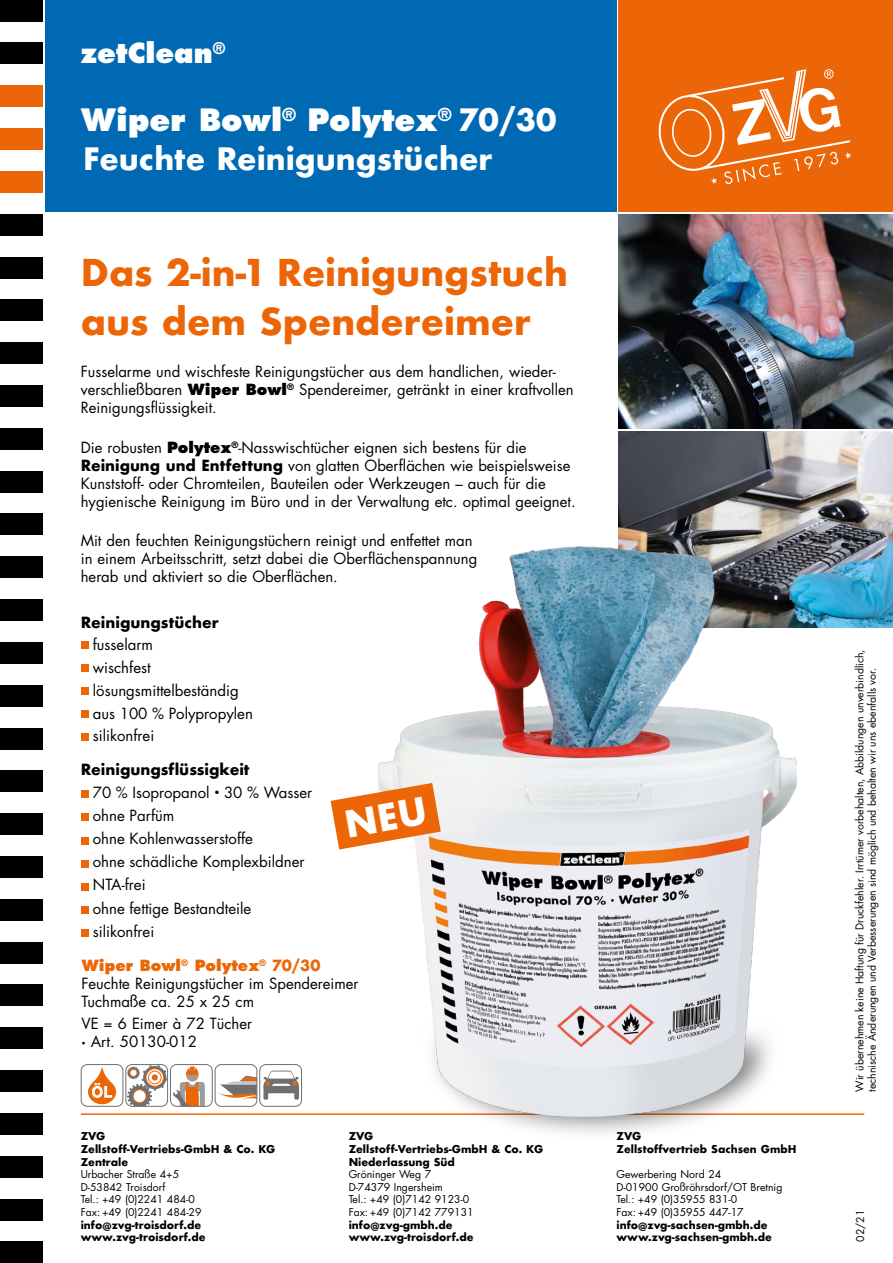
<style>
.page{position:relative;width:893px;height:1263px;background:#fff}
.page>*{position:absolute;margin:0;border:0;box-sizing:border-box;transform-origin:0 0}
.t1{font:700 36px/49.1px "Futura";color:#ec6608}
.t2{font:700 30px/39px "Futura";color:#fff}
.t3{font:800 27px "Futura";color:#fff}
.t4{font:15px/18px "Futura";color:#000}
.t5{font:700 15px "Futura";color:#000}
.t6{font:10.5px/12.6px "Futura";color:#000}
.t7{font:700 10.5px/12.6px "Futura";color:#000}
.s1{font-weight:800}
.s2{font-weight:700}
.s3{font-weight:800;color:#ec6608}
.s4{font-weight:700;color:#ec6608}
</style>
<div class="page">
<div style="left:45px;top:0;width:572px;height:212px;background:#0069b4"></div>
<div style="left:619px;top:0;width:274px;height:212px;background:#ec6608"></div>
<div style="left:0;top:0;width:43px;height:21px;background:#000"></div>
<div style="left:0;top:43px;width:42px;height:21px;background:#000"></div>
<div style="left:0;top:86px;width:42px;height:21px;background:#ec6608"></div>
<div style="left:0;top:128px;width:42px;height:22px;background:#ec6608"></div>
<div style="left:0;top:171px;width:42px;height:22px;background:#ec6608"></div>
<div style="left:0;top:214px;width:42px;height:21px;background:#000"></div>
<div style="left:0;top:257px;width:42px;height:21px;background:#000"></div>
<div style="left:0;top:300px;width:42px;height:21px;background:#000"></div>
<div style="left:0;top:343px;width:42px;height:21px;background:#000"></div>
<div style="left:0;top:385px;width:42px;height:22px;background:#000"></div>
<div style="left:0;top:428px;width:42px;height:21px;background:#000"></div>
<div style="left:0;top:471px;width:42px;height:21px;background:#000"></div>
<div style="left:0;top:514px;width:42px;height:21px;background:#000"></div>
<div style="left:0;top:557px;width:42px;height:21px;background:#000"></div>
<div style="left:0;top:599px;width:42px;height:22px;background:#000"></div>
<div style="left:0;top:642px;width:42px;height:21px;background:#000"></div>
<div style="left:0;top:685px;width:42px;height:21px;background:#000"></div>
<div style="left:0;top:728px;width:42px;height:21px;background:#000"></div>
<div style="left:0;top:771px;width:42px;height:21px;background:#000"></div>
<div style="left:0;top:813px;width:42px;height:22px;background:#000"></div>
<div style="left:0;top:856px;width:42px;height:22px;background:#000"></div>
<div style="left:0;top:899px;width:42px;height:21px;background:#000"></div>
<div style="left:0;top:942px;width:42px;height:21px;background:#000"></div>
<div style="left:0;top:985px;width:43px;height:21px;background:#000"></div>
<div style="left:0;top:1028px;width:42px;height:21px;background:#000"></div>
<div style="left:0;top:1070px;width:42px;height:22px;background:#000"></div>
<div style="left:0;top:1113px;width:42px;height:21px;background:#000"></div>
<div style="left:0;top:1156px;width:42px;height:21px;background:#000"></div>
<div style="left:0;top:1199px;width:42px;height:21px;background:#000"></div>
<div style="left:0;top:1242px;width:42px;height:21px;background:#000"></div>
<img style="left:619px;top:432px;width:274px;height:195px">
<svg style="left:658px;top:69px;width:193px;height:115px"></svg>
<hr style="left:81px;top:1113px;width:783px;height:2px;background:#ec6608">
<div style="left:81px;top:641px;width:7px;height:7px;background:#ec6608"></div>
<div style="left:81px;top:664px;width:7px;height:8px;background:#ec6608"></div>
<div style="left:81px;top:687px;width:7px;height:8px;background:#ec6608"></div>
<div style="left:81px;top:710px;width:7px;height:8px;background:#ec6608"></div>
<div style="left:81px;top:734px;width:7px;height:7px;background:#ec6608"></div>
<div style="left:81px;top:790px;width:7px;height:8px;background:#ec6608"></div>
<div style="left:81px;top:814px;width:7px;height:7px;background:#ec6608"></div>
<div style="left:81px;top:837px;width:7px;height:7px;background:#ec6608"></div>
<div style="left:81px;top:860px;width:7px;height:7px;background:#ec6608"></div>
<div style="left:81px;top:883px;width:7px;height:7px;background:#ec6608"></div>
<div style="left:81px;top:906px;width:7px;height:8px;background:#ec6608"></div>
<div style="left:81px;top:929px;width:7px;height:8px;background:#ec6608"></div>
<img style="left:619px;top:214px;width:274px;height:214px">
<img style="left:285px;top:529px;width:570px;height:604px">
<svg style="left:88px;top:1067px;width:28px;height:37px"></svg>
<div style="left:81px;top:1064px;width:42px;height:43px;border:1px solid #706f6f;border-radius:6px"></div>
<div style="left:125px;top:1064px;width:43px;height:43px;border:1px solid #706f6f;border-radius:6px"></div>
<svg style="left:127px;top:1065px;width:78px;height:41px"></svg>
<div style="left:170px;top:1064px;width:43px;height:43px;border:1px solid #706f6f;border-radius:6px"></div>
<svg style="left:218px;top:1076px;width:37px;height:24px"></svg>
<div style="left:215px;top:1064px;width:42px;height:43px;border:1px solid #706f6f;border-radius:6px"></div>
<div style="left:260px;top:1064px;width:42px;height:42px;background:#fff;border-radius:6px"></div>
<svg style="left:263px;top:1070px;width:36px;height:30px"></svg>
<div style="left:259px;top:1064px;width:43px;height:43px;border:1px solid #706f6f;border-radius:6px"></div>
<svg style="left:330px;top:782px;width:112px;height:68px"></svg>
<h3 class="t3" style="left:81px;top:36px;width:146px">zetClean<sup>®</sup></h3>
<h2 class="t2" style="left:81px;top:101px;width:477px"><span class="s1">Wiper Bowl</span><sup>®</sup> <span class="s1">Polytex</span><sup>®</sup> 70/30<br>Feuchte Reinigungstücher</h2>
<h1 class="t1" style="left:81px;top:248px;width:489px">Das 2-in-1 Reinigungstuch aus dem Spendereimer</h1>
<p class="t4" style="left:81px;top:363px;width:494px">Fusselarme und wischfeste Reinigungstücher aus dem handlichen, wieder&shy;verschließbaren <span class="s1">Wiper Bowl</span><sup>®</sup> Spendereimer, getränkt in einer kraftvollen<br>Reinigungsflüssigkeit.</p>
<p class="t4" style="left:81px;top:438px;width:496px">Die robusten <span class="s1">Polytex</span><sup>®</sup>-Nasswischtücher eignen sich bestens für die <span class="s2">Reinigung und Entfettung</span> von glatten Oberflächen wie beispielsweise Kunststoff- oder Chromteilen, Bauteilen oder Werkzeugen – auch für die hygienische Reinigung im Büro und in der Verwaltung etc. optimal geeignet.</p>
<p class="t4" style="left:81px;top:532px;width:398px">Mit den feuchten Reinigungstüchern reinigt und entfettet man in einem Arbeitsschritt, setzt dabei die Oberflächenspannung herab und aktiviert so die Oberflächen.</p>
<p class="t5" style="left:81px;top:611px;width:140px">Reinigungstücher</p>
<p class="t4" style="left:93px;top:633px;width:162px;line-height:23.1px">fusselarm<br>wischfest lösungsmittelbeständig aus 100 % Polypropylen</p>
<p class="t4" style="left:93px;top:727px;width:63px">silikonfrei</p>
<p class="t4" style="left:93px;top:758px;width:221px;line-height:23.1px;text-indent:-12px"><span class="s2">Reinigungsflüssigkeit<br></span>70 % Isopropanol <span class="s2">·</span> 30 % Wasser ohne Parfüm<br>ohne Kohlenwasserstoffe<br>ohne schädliche Komplexbildner<br>NTA-frei<br>ohne fettige Bestandteile silikonfrei</p>
<p class="t4" style="left:81px;top:956px;width:279px"><span class="s3">Wiper Bowl</span><sup>®</sup> <span class="s3">Polytex</span><sup>®</sup> <span class="s4">70/30<br></span>Feuchte Reinigungstücher im Spendereimer<br>Tuchmaße ca. 25 x 25 cm</p>
<p class="t4" style="left:81px;top:1014px;width:172px">VE = 6 Eimer à 72 Tücher <span class="s1">·</span> Art. 50130-012</p>
<p class="t7" style="left:81px;top:1130px;width:196px">ZVG<br>Zellstoff-Vertriebs-GmbH &amp; Co. KG<br>Zentrale</p>
<p class="t6" style="left:81px;top:1168px;width:122px">Urbacher Straße 4+5<br>D-53842 Troisdorf<br>Tel.: +49 (0)2241 484-0<br>Fax: +49 (0)2241 484-29</p>
<p class="t7" style="left:81px;top:1218px;width:126px">info@zvg-troisdorf.de www.zvg-troisdorf.de</p>
<p class="t7" style="left:349px;top:1130px;width:196px">ZVG<br>Zellstoff-Vertriebs-GmbH &amp; Co. KG<br>Niederlassung Süd</p>
<p class="t6" style="left:349px;top:1168px;width:126px">Gröninger Weg 7<br>D-74379 Ingersheim<br>Tel.: +49 (0)7142 9123-0<br>Fax: +49 (0)7142 779131</p>
<p class="t7" style="left:349px;top:1218px;width:126px">info@zvg-gmbh.de www.zvg-troisdorf.de</p>
<p class="t7" style="left:616px;top:1130px;width:181px">ZVG<br>Zellstoffvertrieb Sachsen GmbH</p>
<p class="t6" style="left:616px;top:1168px;width:167px">Gewerbering Nord 24<br>D-01900 Großröhrsdorf/OT Bretnig<br>Tel.: +49 (0)35955 831-0<br>Fax: +49 (0)35955 447-17</p>
<p class="t7" style="left:616px;top:1218px;width:157px">info@zvg-sachsen-gmbh.de www.zvg-sachsen-gmbh.de</p>
<p class="t6" style="left:853px;top:1091px;width:444px;rotate:-90deg">Wir übernehmen keine Haftung für Druckfehler. Irrtümer vorbehalten, Abbildungen unverbindlich, technische Änderungen und Verbesserungen sind möglich und behalten wir uns ebenfalls vor.</p>
<p class="t6" style="left:854px;top:1242px;width:33px;rotate:-90deg">02/21</p>
</div>
